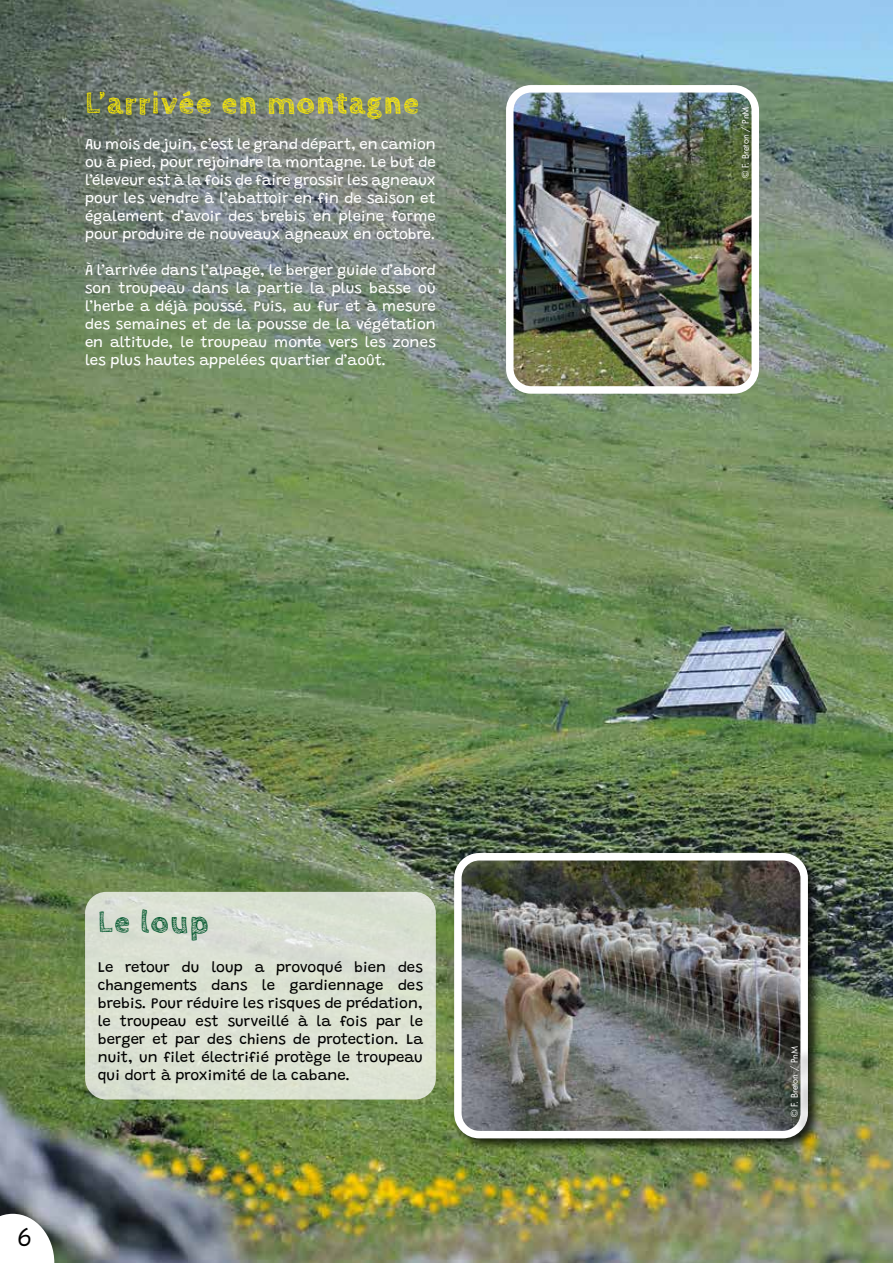
<style>
.page{position:relative;width:893px;height:1263px;background:#fff}
.page>*{position:absolute;margin:0;border:0;box-sizing:border-box;transform-origin:0 0}
.t1{font:700 31.5px "Cabin Sketch";letter-spacing:.05em;color:#ffed00}
.t2{font:700 31.5px "Cabin Sketch";letter-spacing:.05em;color:#00562c}
.t3{font:300 27px "Grandstander";color:#000}
.t4{font:15px/18px "Grandstander";color:#fff;text-align:justify}
.t5{font:15px/18px "Grandstander";color:#000;text-align:justify}
.t6{font:9px "Futura";letter-spacing:-.005em;color:#fff}
</style>
<div class="page">
<img style="left:0;top:0;width:893px;height:1263px">
<svg style="left:0;top:1214px;width:54px;height:49px"></svg>
<div style="left:85px;top:892px;width:351px;height:207px;background:#dbe1d2;border-radius:21px"></div>
<div style="left:452px;top:851px;width:370px;height:302px;background:#000;opacity:.75"></div>
<img style="left:458px;top:857px;width:346px;height:277px">
<div style="left:454px;top:853px;width:354px;height:285px;border:8px solid #fff;border-radius:21px"></div>
<div style="left:794px;top:1049px;width:22px;height:86px;background:#000;opacity:.75"></div>
<img style="left:510px;top:89px;width:245px;height:301px">
<div style="left:506px;top:85px;width:253px;height:309px;border:8px solid #fff;border-radius:21px"></div>
<h1 class="t1" style="left:85px;top:85px;width:335px">L’arrivée en montagne</h1>
<p class="t4" style="left:85px;top:133px;width:352px">Au mois de juin, c’est le grand départ, en camion ou à pied, pour rejoindre la montagne. Le but de l’éleveur est à la fois de faire grossir les agneaux pour les vendre à l’abattoir en fin de saison et également d’avoir des brebis en pleine forme pour produire de nouveaux agneaux en octobre.</p>
<p class="t4" style="left:85px;top:259px;width:352px">À l’arrivée dans l’alpage, le berger guide d’abord son troupeau dans la partie la plus basse où l’herbe a déjà poussé. Puis, au fur et à mesure des semaines et de la pousse de la végétation en altitude, le troupeau monte vers les zones les plus hautes appelées quartier d’août.</p>
<h2 class="t3" style="left:17px;top:1216px;width:17px">6</h2>
<h1 class="t2" style="left:98px;top:904px;width:112px">Le loup</h1>
<p class="t5" style="left:98px;top:956px;width:327px">Le retour du loup a provoqué bien des changements dans le gardiennage des brebis. Pour réduire les risques de prédation, le troupeau est surveillé à la fois par le berger et par des chiens de protection. La nuit, un filet électrifié protège le troupeau qui dort à proximité de la cabane.</p>
<p class="t6" style="left:739px;top:178px;width:73px;rotate:-90deg">© F. Breton / PnM</p>
<p class="t6" style="left:788px;top:1117px;width:73px;rotate:-90deg">© F. Breton / PnM</p>
</div>
